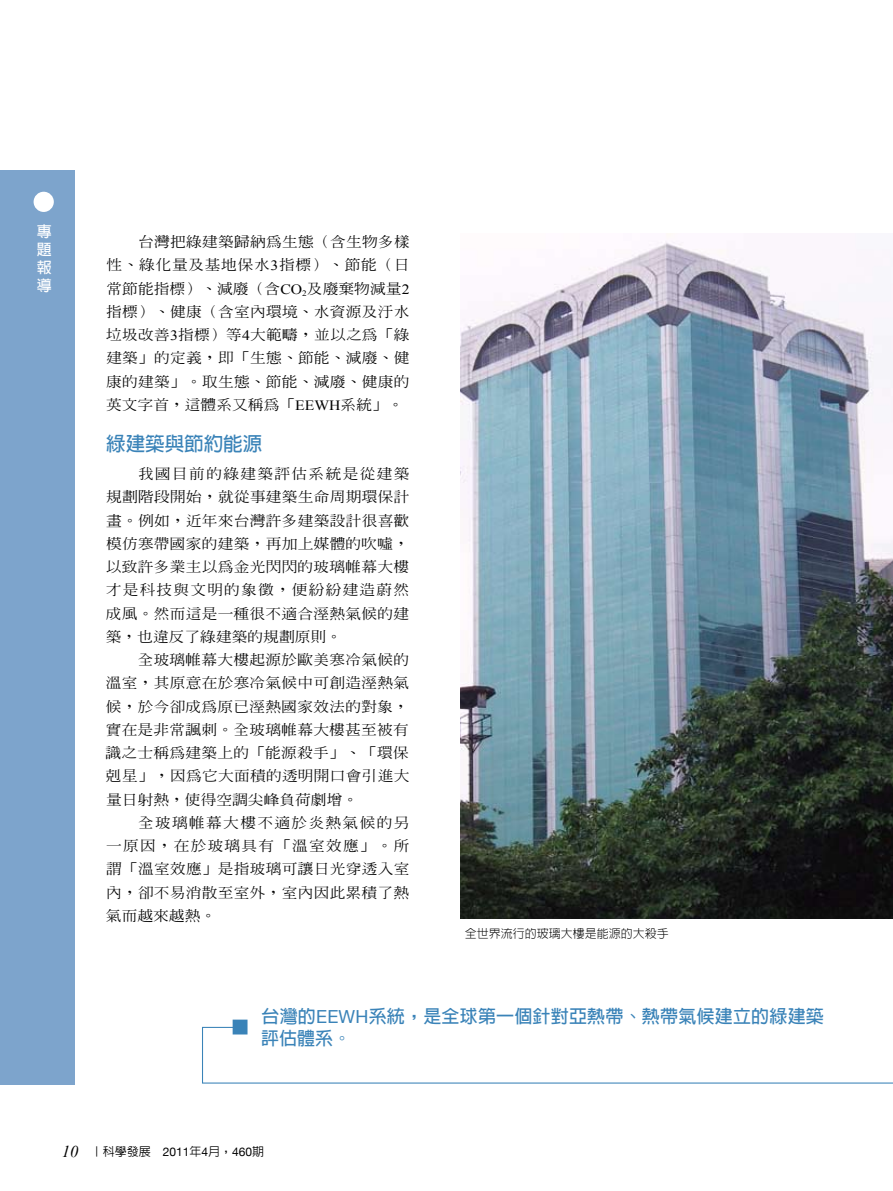
<style>
.page{position:relative;width:893px;height:1191px;background:#fff}
.page>*{position:absolute;margin:0;border:0;box-sizing:border-box;transform-origin:0 0}
.t1{font:700 19.5px "AR Hei B5";color:#3a83b8}
.t2{font:700 18px/22.5px "AR Hei B5";letter-spacing:.01em;color:#3a83b8}
.t3{font:700 15px/18px "AR Hei B5";color:#fff;text-align:justify}
.t4{font:500 14.1px/23.2px "AR Ming B5";letter-spacing:.015em;color:#000;text-align:justify;scale:1.11 1}
.t5{font:500 12px "AR Hei B5";color:#000}
.t6{font:300 12px "AR Hei B5";color:#000}
.s1{font-family:"Times New Roman";font-weight:400}
.s2{font-family:"Helvetica Neue";font-weight:400}
.s3{font-family:"Times New Roman";font-weight:400;font-style:italic;font-size:16.5px}
</style>
<div class="page">
<div style="left:0;top:170px;width:74px;height:914px;background:#7da4cc"></div>
<div style="left:34px;top:192px;width:20px;height:20px;background:#fff;border-radius:50%"></div>
<svg style="left:202px;top:1026px;width:691px;height:58px"></svg>
<div style="left:233px;top:1019px;width:15px;height:15px;background:#3a83b8;border:2px solid #3a83b8"></div>
<img style="left:461px;top:241px;width:432px;height:677px">
<p class="t3" style="left:37px;top:222px;width:16px">專題報導</p>
<p class="t4" style="left:106px;top:230px;width:275px;text-indent:32px">台灣把綠建築歸納為生態（含生物多樣性、綠化量及基地保水<span class="s1">3</span>指標）、節能（日常節能指標）、減廢（含<span class="s1">CO</span><sub>2</sub>及廢棄物減量<span class="s1">2</span>指標）、健康（含室內環境、水資源及汙水垃圾改善<span class="s1">3</span>指標）等<span class="s1">4</span>大範疇，並以之為「綠建築」的定義，即「生態、節能、減廢、健康的建築」。取生態、節能、減廢、健康的英文字首，這體系又稱為「<span class="s1">EEWH</span>系統」。</p>
<h1 class="t1" style="left:106px;top:434px;width:157px">綠建築與節約能源</h1>
<p class="t4" style="left:106px;top:462px;width:275px;text-indent:32px">我國目前的綠建築評估系統是從建築規劃階段開始，就從事建築生命周期環保計畫。例如，近年來台灣許多建築設計很喜歡模仿寒帶國家的建築，再加上媒體的吹噓，以致許多業主以為金光閃閃的玻璃帷幕大樓才是科技與文明的象徵，便紛紛建造蔚然成風。然而這是一種很不適合溼熱氣候的建築，也違反了綠建築的規劃原則。</p>
<p class="t4" style="left:106px;top:648px;width:275px;text-indent:32px">全玻璃帷幕大樓起源於歐美寒冷氣候的溫室，其原意在於寒冷氣候中可創造溼熱氣候，於今卻成為原已溼熱國家效法的對象，實在是非常諷刺。全玻璃帷幕大樓甚至被有識之士稱為建築上的「能源殺手」、「環保剋星」，因為它大面積的透明開口會引進大量日射熱，使得空調尖峰負荷劇增。</p>
<p class="t4" style="left:106px;top:811px;width:275px;text-indent:32px">全玻璃帷幕大樓不適於炎熱氣候的另一原因，在於玻璃具有「溫室效應」。所謂「溫室效應」是指玻璃可讓日光穿透入室內，卻不易消散至室外，室內因此累積了熱氣而越來越熱。</p>
<p class="t6" style="left:465px;top:927px;width:205px">全世界流行的玻璃大樓是能源的大殺手</p>
<p class="t2" style="left:261px;top:1004px;width:564px">台灣的<span class="s2">EEWH</span>系統，是全球第一個針對亞熱帶、熱帶氣候建立的綠建築評估體系。</p>
<p class="t5" style="left:62px;top:1145px;width:204px"><span class="s3">10</span> ｜科學發展 <span class="s2">2011</span>年<span class="s2">4</span>月，<span class="s2">460</span>期</p>
</div>
